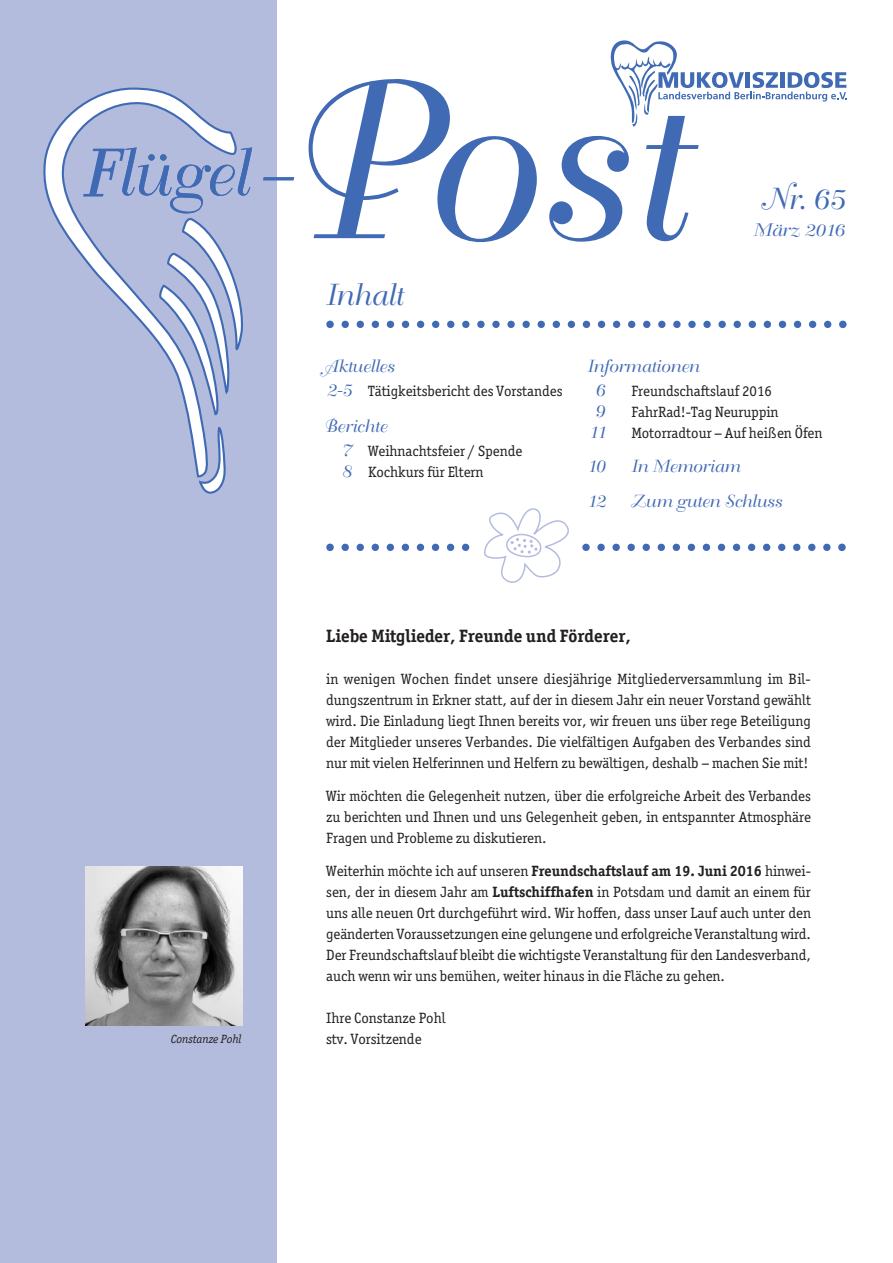
<style>
.page{position:relative;width:893px;height:1263px;background:#fff}
.page>*{position:absolute;margin:0;border:0;box-sizing:border-box;transform-origin:0 0}
.t1{font:64.5px "Bellevue";color:#406ab4}
.t2{font:30px "Bellevue";color:#406ab4}
.t3{font:700 18px "Officina Serif";color:#231f20}
.t4{font:18px "Bellevue";letter-spacing:-.015em;color:#406ab4;scale:1.08 1}
.t5{font:18px "Bellevue";letter-spacing:-.015em;color:#406ab4}
.t6{font:17.25px "Bellevue";color:#406ab4;scale:1.04 1}
.t7{font:15px/21px "Officina Serif";color:#231f20;text-align:justify}
.t8{font:italic 12px "Officina Serif";color:#231f20}
.s1{font-family:"Bellevue";font-size:18px;color:#406ab4}
.s2{font-weight:700}
</style>
<div class="page">
<div style="left:0;top:0;width:276px;height:1263px;background:#b4bcde"></div>
<svg style="left:326px;top:321px;width:521px;height:7px"></svg>
<svg style="left:198px;top:478px;width:27px;height:16px"></svg>
<svg style="left:43px;top:87px;width:194px;height:391px"></svg>
<svg style="left:83px;top:147px;width:169px;height:269px"></svg>
<svg style="left:549px;top:40px;width:298px;height:202px"></svg>
<svg style="left:309px;top:79px;width:228px;height:163px"></svg>
<img style="left:85px;top:866px;width:157px;height:160px">
<svg style="left:326px;top:508px;width:520px;height:75px"></svg>
<h1 class="t1" style="left:254px;top:141px;width:36px">–</h1>
<h2 class="t2" style="left:324px;top:280px;width:78px">Inhalt</h2>
<p class="t6" style="left:323px;top:357px;width:69px">Aktuelles</p>
<p class="t7" style="left:326px;top:380px;width:238px"><span class="s1">2-5</span> Tätigkeitsbericht des Vorstandes</p>
<p class="t6" style="left:323px;top:417px;width:62px">Berichte</p>
<p class="t7" style="left:341px;top:440px;width:183px"><span class="s1">7</span> Weihnachtsfeier / Spende<br><span class="s1">8</span> Kochkurs für Eltern</p>
<h2 class="t2" style="left:759px;top:184px;width:86px">Nr. 65</h2>
<p class="t4" style="left:752px;top:221px;width:86px">März 2016</p>
<p class="t6" style="left:586px;top:357px;width:109px">Informationen</p>
<p class="t5" style="left:594px;top:381px;width:11px">6</p>
<p class="t7" style="left:631px;top:380px;width:142px">Freundschaftslauf 2016</p>
<p class="t5" style="left:594px;top:402px;width:11px">9</p>
<p class="t7" style="left:631px;top:401px;width:149px">FahrRad!-Tag Neuruppin</p>
<p class="t5" style="left:588px;top:423px;width:19px">11</p>
<p class="t7" style="left:631px;top:422px;width:193px">Motorradtour – Auf heißen Öfen</p>
<p class="t5" style="left:586px;top:457px;width:19px">10</p>
<p class="t6" style="left:630px;top:458px;width:106px">In Memoriam</p>
<p class="t5" style="left:586px;top:492px;width:20px">12</p>
<p class="t6" style="left:629px;top:492px;width:147px">Zum guten Schluss</p>
<p class="t3" style="left:326px;top:625px;width:306px">Liebe Mitglieder, Freunde und Förderer,</p>
<p class="t7" style="left:326px;top:668px;width:486px">in wenigen Wochen findet unsere diesjährige Mitgliederversammlung im Bil&shy;dungszentrum in Erkner statt, auf der in diesem Jahr ein neuer Vorstand gewählt wird. Die Einladung liegt Ihnen bereits vor, wir freuen uns über rege Beteiligung der Mitglieder unseres Verbandes. Die vielfältigen Aufgaben des Verbandes sind nur mit vielen Helferinnen und Helfern zu bewältigen, deshalb – machen Sie mit!</p>
<p class="t7" style="left:326px;top:785px;width:486px">Wir möchten die Gelegenheit nutzen, über die erfolgreiche Arbeit des Verbandes zu berichten und Ihnen und uns Gelegenheit geben, in entspannter Atmosphäre Fragen und Probleme zu diskutieren.</p>
<p class="t7" style="left:326px;top:860px;width:486px">Weiterhin möchte ich auf unseren <span class="s2">Freundschaftslauf am 19. Juni 2016</span> hinwei&shy;sen, der in diesem Jahr am <span class="s2">Luftschiffhafen</span> in Potsdam und damit an einem für uns alle neuen Ort durchgeführt wird. Wir hoffen, dass unser Lauf auch unter den geänderten Voraussetzungen eine gelungene und erfolgreiche Veranstaltung wird.<br>Der Freundschaftslauf bleibt die wichtigste Veranstaltung für den Landesverband, auch wenn wir uns bemühen, weiter hinaus in die Fläche zu gehen.</p>
<p class="t7" style="left:326px;top:1007px;width:121px">Ihre Constanze Pohl</p>
<p class="t8" style="left:171px;top:1032px;width:72px">Constanze Pohl</p>
<p class="t7" style="left:326px;top:1028px;width:97px">stv. Vorsitzende</p>
</div>
